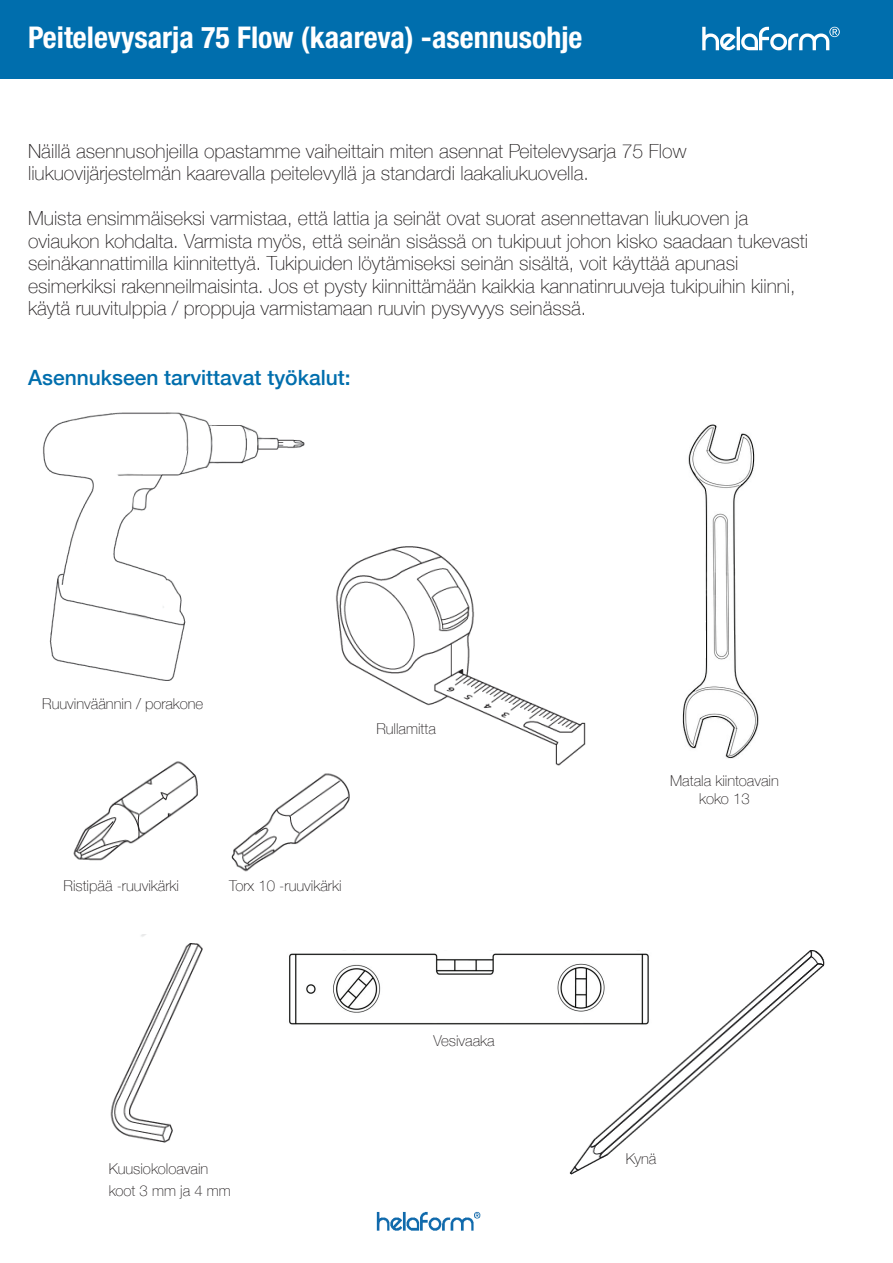
<style>
.page{position:relative;width:893px;height:1263px;background:#fff}
.page>*{position:absolute;margin:0;border:0;box-sizing:border-box;transform-origin:0 0}
.t1{font:700 condensed 30px "Helvetica Neue LT Std";color:#fff}
.t2{font:500 21px "Helvetica Neue";color:#006ead}
.t3{font:100 19.5px/22.5px "Helvetica Neue";color:#231f20}
.t4{font:100 15px/22.5px "Helvetica Neue";color:#231f20}
</style>
<div class="page">
<div style="left:0;top:0;width:893px;height:78px;background:#006ead"></div>
<svg style="left:702px;top:27px;width:138px;height:23px"></svg>
<img style="left:376px;top:1211px;width:105px;height:20px">
<img style="left:682px;top:424px;width:77px;height:335px">
<img style="left:569px;top:950px;width:256px;height:225px">
<img style="left:43px;top:412px;width:262px;height:269px">
<img style="left:336px;top:546px;width:250px;height:220px">
<img style="left:289px;top:951px;width:364px;height:80px">
<img style="left:73px;top:761px;width:125px;height:100px">
<img style="left:110px;top:934px;width:93px;height:209px">
<img style="left:231px;top:773px;width:119px;height:99px">
<div style="left:274px;top:857px;width:92px;height:18px;background:#fff"></div>
<h1 class="t1" style="left:28px;top:27px;width:556px">Peitelevysarja 75 Flow (kaareva) -asennusohje</h1>
<p class="t3" style="left:28px;top:139px;width:660px">Näillä asennusohjeilla opastamme vaiheittain miten asennat Peitelevysarja 75 Flow liukuovijärjestelmän kaarevalla peitelevyllä ja standardi laakaliukuovella.</p>
<p class="t3" style="left:28px;top:207px;width:781px">Muista ensimmäiseksi varmistaa, että lattia ja seinät ovat suorat asennettavan liukuoven ja oviaukon kohdalta. Varmista myös, että seinän sisässä on tukipuut johon kisko saadaan tukevasti seinäkannattimilla kiinnitettyä. Tukipuiden löytämiseksi seinän sisältä, voit käyttää apunasi esimerkiksi rakenneilmaisinta. Jos et pysty kiinnittämään kaikkia kannatinruuveja tukipuihin kiinni, käytä ruuvitulppia / proppuja varmistamaan ruuvin pysyvyys seinässä.</p>
<p class="t2" style="left:28px;top:365px;width:324px">Asennukseen tarvittavat työkalut:</p>
<p class="t4" style="left:42px;top:692px;width:163px">Ruuvinväännin / porakone</p>
<p class="t4" style="left:376px;top:717px;width:61px">Rullamitta</p>
<p class="t4" style="left:64px;top:874px;width:117px">Ristipää -ruuvikärki</p>
<p class="t4" style="left:229px;top:874px;width:114px">Torx 10 -ruuvikärki</p>
<p class="t4" style="left:109px;top:1157px;width:124px">Kuusiokoloavain koot 3 mm ja 4 mm</p>
<p class="t4" style="left:433px;top:1029px;width:63px">Vesivaaka</p>
<p class="t4" style="left:670px;top:771px;width:110px;line-height:18px;text-align:center">Matala kiintoavain koko 13</p>
<p class="t4" style="left:626px;top:1147px;width:32px">Kynä</p>
</div>
